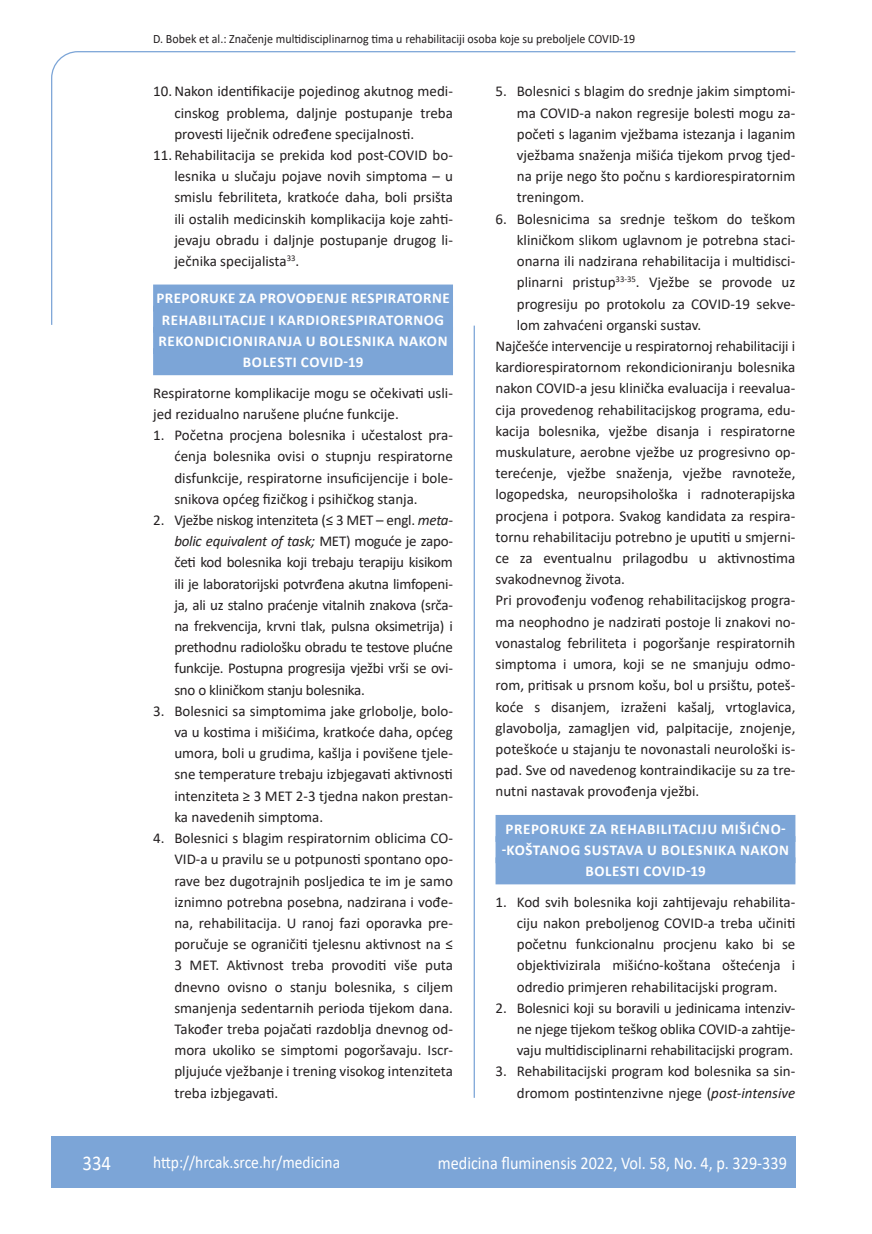
<style>
.page{position:relative;width:872px;height:1234px;background:#fff}
.page>*{position:absolute;margin:0;border:0;box-sizing:border-box;transform-origin:0 0}
.t1{font:21px "Calibri";color:#fff;scale:.9 1}
.t2{font:18px "Calibri";color:#fff;scale:.9 1}
.t3{font:17.25px "Calibri";color:#fff;scale:.9 1}
.t4{font:15px/21.1px "Calibri";color:#231f20;text-align:justify}
.t5{font:700 15px/21.1px "Calibri";letter-spacing:.04em;color:#fff;text-align:center}
.t6{font:12.75px "Calibri";color:#231f20;scale:.94 1}
.s1{font-style:italic}
</style>
<div class="page">
<svg style="left:51px;top:51px;width:745px;height:274px"></svg>
<hr style="left:473px;top:325px;width:2px;height:772px;background:#7ca5d7">
<div style="left:51px;top:1135px;width:744px;height:51px;background:#7ca5d7"></div>
<div style="left:153px;top:284px;width:300px;height:27px;background:#7ca5d7"></div>
<div style="left:153px;top:306px;width:300px;height:27px;background:#7ca5d7"></div>
<div style="left:153px;top:327px;width:300px;height:27px;background:#7ca5d7"></div>
<div style="left:153px;top:348px;width:300px;height:27px;background:#7ca5d7"></div>
<div style="left:495px;top:814px;width:300px;height:27px;background:#7ca5d7"></div>
<div style="left:495px;top:836px;width:300px;height:27px;background:#7ca5d7"></div>
<div style="left:495px;top:857px;width:300px;height:27px;background:#7ca5d7"></div>
<p class="t6" style="left:153px;top:29px;width:514px">D. Bobek et al.: Značenje multidisciplinarnog tima u rehabilitaciji osoba koje su preboljele COVID-19</p>
<p class="t4" style="left:174px;top:80px;width:280px;text-indent:-21px">10.Nakon identifikacije pojedinog akutnog medi&shy;cinskog problema, daljnje postupanje treba provesti liječnik određene specijalnosti.</p>
<p class="t4" style="left:174px;top:144px;width:280px;text-indent:-21px">11. Rehabilitacija se prekida kod post-COVID bo&shy;lesnika u slučaju pojave novih simptoma – u smislu febriliteta, kratkoće daha, boli prsišta ili ostalih medicinskih komplikacija koje zahti&shy;jevaju obradu i daljnje postupanje drugog li&shy;ječnika specijalista<sup>33</sup>.</p>
<p class="t5" style="left:156px;top:287px;width:295px">PREPORUKE ZA PROVOĐENJE RESPIRATORNE REHABILITACIJE I KARDIORESPIRATORNOG REKONDICIONIRANJA U BOLESNIKA NAKON BOLESTI COVID-19</p>
<p class="t4" style="left:153px;top:381px;width:301px">Respiratorne komplikacije mogu se očekivati usli&shy;jed rezidualno narušene plućne funkcije.</p>
<p class="t4" style="left:174px;top:424px;width:280px;text-indent:-21px">1. Početna procjena bolesnika i učestalost pra&shy;ćenja bolesnika ovisi o stupnju respiratorne disfunkcije, respiratorne insuficijencije i bole&shy;snikova općeg fizičkog i psihičkog stanja.</p>
<p class="t4" style="left:174px;top:509px;width:280px;text-indent:-21px">2. Vježbe niskog intenziteta (≤ 3 MET – engl. <span class="s1">meta&shy;bolic equivalent of task;</span> MET) moguće je zapo&shy;četi kod bolesnika koji trebaju terapiju kisikom ili je laboratorijski potvrđena akutna limfopeni&shy;ja, ali uz stalno praćenje vitalnih znakova (srča&shy;na frekvencija, krvni tlak, pulsna oksimetrija) i prethodnu radiološku obradu te testove plućne funkcije. Postupna progresija vježbi vrši se ovi&shy;sno o kliničkom stanju bolesnika.</p>
<p class="t4" style="left:174px;top:699px;width:280px;text-indent:-21px">3. Bolesnici sa simptomima jake grlobolje, bolo&shy;va u kostima i mišićima, kratkoće daha, općeg umora, boli u grudima, kašlja i povišene tjele&shy;sne temperature trebaju izbjegavati aktivnosti intenziteta ≥ 3 MET 2-3 tjedna nakon prestan&shy;ka navedenih simptoma.</p>
<p class="t4" style="left:174px;top:827px;width:280px;text-indent:-21px">4. Bolesnici s blagim respiratornim oblicima CO-VID-a u pravilu se u potpunosti spontano opo&shy;rave bez dugotrajnih posljedica te im je samo iznimno potrebna posebna, nadzirana i vođe&shy;na, rehabilitacija. U ranoj fazi oporavka pre&shy;poručuje se ograničiti tjelesnu aktivnost na ≤ 3 MET. Aktivnost treba provoditi više puta dnevno ovisno o stanju bolesnika, s ciljem smanjenja sedentarnih perioda tijekom dana.<br>Također treba pojačati razdoblja dnevnog od&shy;mora ukoliko se simptomi pogoršavaju. Iscr&shy;pljujuće vježbanje i trening visokog intenziteta treba izbjegavati.</p>
<p class="t4" style="left:517px;top:80px;width:280px;text-indent:-21px">5. Bolesnici s blagim do srednje jakim simptomi&shy;ma COVID-a nakon regresije bolesti mogu za&shy;početi s laganim vježbama istezanja i laganim vježbama snaženja mišića tijekom prvog tjed&shy;na prije nego što počnu s kardiorespiratornim treningom.</p>
<p class="t4" style="left:495px;top:208px;width:301px">6. Bolesnicima sa srednje teškom do teškom</p>
<p class="t4" style="left:517px;top:229px;width:280px">kliničkom slikom uglavnom je potrebna staci-</p>
<p class="t4" style="left:517px;top:250px;width:280px">onarna ili nadzirana rehabilitacija i multidisci-</p>
<p class="t4" style="left:517px;top:271px;width:280px">plinarni pristup<sup>33-35</sup>. Vježbe se provode uz</p>
<p class="t4" style="left:517px;top:292px;width:280px">progresiju po protokolu za COVID-19 sekve-</p>
<p class="t4" style="left:517px;top:314px;width:186px">lom zahvaćeni organski sustav.</p>
<p class="t4" style="left:495px;top:335px;width:301px">Najčešće intervencije u respiratornoj rehabilitaciji i</p>
<p class="t4" style="left:495px;top:356px;width:301px">kardiorespiratornom rekondicioniranju bolesnika</p>
<p class="t4" style="left:495px;top:377px;width:301px">nakon COVID-a jesu klinička evaluacija i reevalua-</p>
<p class="t4" style="left:495px;top:398px;width:301px">cija provedenog rehabilitacijskog programa, edu-</p>
<p class="t4" style="left:495px;top:420px;width:301px">kacija bolesnika, vježbe disanja i respiratorne</p>
<p class="t4" style="left:495px;top:441px;width:301px">muskulature, aerobne vježbe uz progresivno op-</p>
<p class="t4" style="left:495px;top:462px;width:301px">terećenje, vježbe snaženja, vježbe ravnoteže,</p>
<p class="t4" style="left:495px;top:483px;width:301px">logopedska, neuropsihološka i radnoterapijska</p>
<p class="t4" style="left:495px;top:504px;width:301px">procjena i potpora. Svakog kandidata za respira-</p>
<p class="t4" style="left:495px;top:526px;width:301px">tornu rehabilitaciju potrebno je uputiti u smjerni-</p>
<p class="t4" style="left:495px;top:547px;width:301px">ce za eventualnu prilagodbu u aktivnostima</p>
<p class="t4" style="left:495px;top:568px;width:131px">svakodnevnog života.</p>
<p class="t4" style="left:495px;top:589px;width:301px">Pri provođenju vođenog rehabilitacijskog progra-</p>
<p class="t4" style="left:495px;top:610px;width:301px">ma neophodno je nadzirati postoje li znakovi no-</p>
<p class="t4" style="left:495px;top:631px;width:301px">vonastalog febriliteta i pogoršanje respiratornih</p>
<p class="t4" style="left:495px;top:653px;width:301px">simptoma i umora, koji se ne smanjuju odmo-</p>
<p class="t4" style="left:495px;top:674px;width:301px">rom, pritisak u prsnom košu, bol u prsištu, poteš-</p>
<p class="t4" style="left:495px;top:695px;width:301px">koće s disanjem, izraženi kašalj, vrtoglavica,</p>
<p class="t4" style="left:495px;top:716px;width:301px">glavobolja, zamagljen vid, palpitacije, znojenje,</p>
<p class="t4" style="left:495px;top:737px;width:301px">poteškoće u stajanju te novonastali neurološki is-</p>
<p class="t4" style="left:495px;top:759px;width:301px">pad. Sve od navedenog kontraindikacije su za tre-</p>
<p class="t4" style="left:495px;top:780px;width:205px">nutni nastavak provođenja vježbi.</p>
<p class="t5" style="left:501px;top:817px;width:289px">PREPORUKE ZA REHABILITACIJU MIŠIĆNO--KOŠTANOG SUSTAVA U BOLESNIKA NAKON<br>BOLESTI COVID-19</p>
<p class="t4" style="left:517px;top:890px;width:280px;text-indent:-21px">1. Kod svih bolesnika koji zahtijevaju rehabilita&shy;ciju nakon preboljenog COVID-a treba učiniti početnu funkcionalnu procjenu kako bi se objektivizirala mišićno-koštana oštećenja i odredio primjeren rehabilitacijski program.</p>
<p class="t4" style="left:517px;top:996px;width:280px;text-indent:-21px">2. Bolesnici koji su boravili u jedinicama intenziv&shy;ne njege tijekom teškog oblika COVID-a zahtije&shy;vaju multidisciplinarni rehabilitacijski program.</p>
<p class="t4" style="left:495px;top:1060px;width:301px;text-align:right">3. Rehabilitacijski program kod bolesnika sa sin&shy;dromom postintenzivne njege (<span class="s1">post-intensive</span></p>
<h1 class="t1" style="left:82px;top:1147px;width:33px">334</h1>
<p class="t3" style="left:153px;top:1149px;width:209px">http://hrcak.srce.hr/medicina</p>
<p class="t2" style="left:438px;top:1149px;width:389px">medicina fluminensis 2022, Vol. 58, No. 4, p. 329-339</p>
</div>
